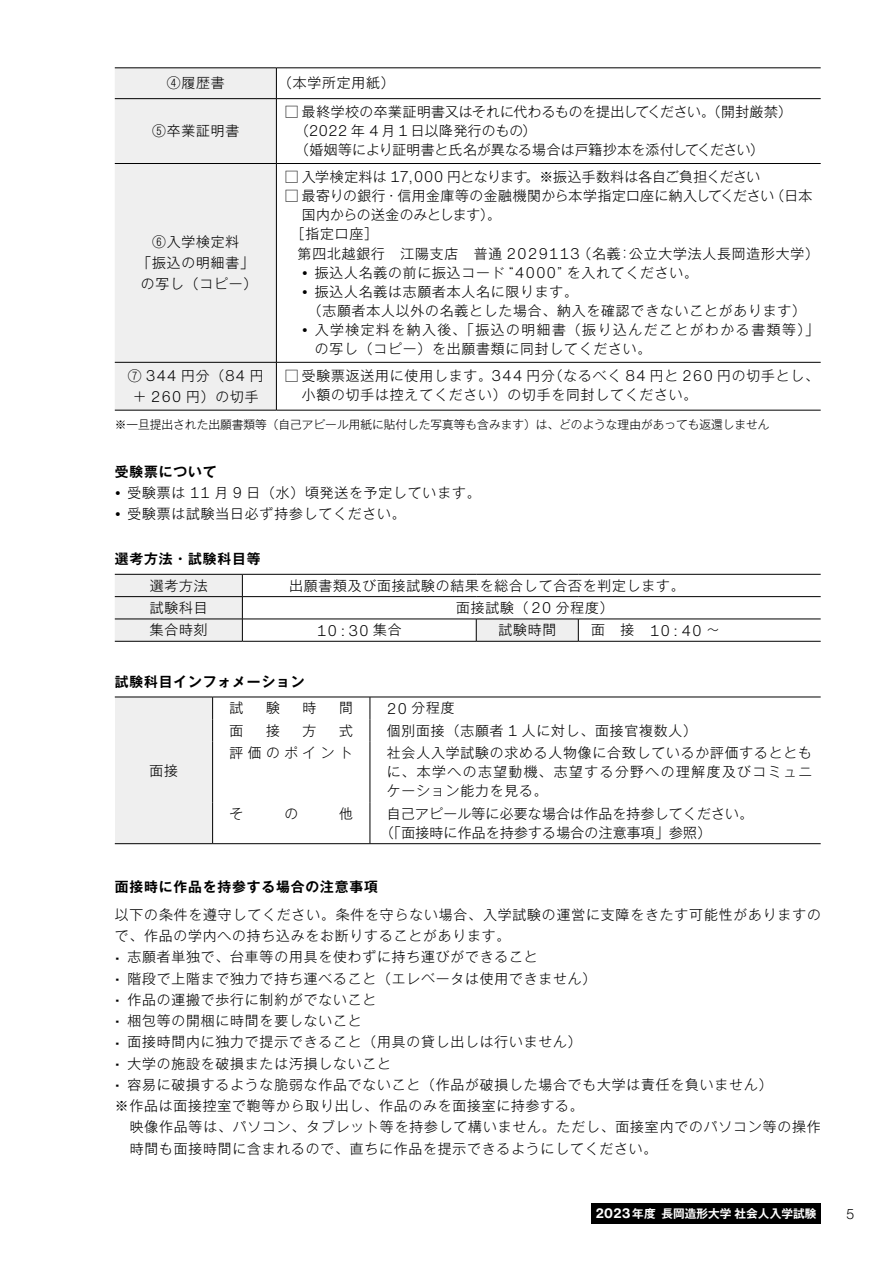
<style>
.page{position:relative;width:893px;height:1263px;background:#fff}
.page>*{position:absolute;margin:0;border:0;box-sizing:border-box;transform-origin:0 0}
.t1{font:300 15.15px "Helvetica Now Text";color:#000}
.t2{font:300 14.1px "Helvetica Now Text";color:#000}
.t3{font:300 13.8px/21.3px "Gothic MB101 Pr 6 N";letter-spacing:.06em;color:#000}
.t4{font:300 13.8px/19.2px "Gothic MB101 Pr 6 N";letter-spacing:.01em;color:#000}
.t5{font:300 13.8px/19.2px "Gothic MB101 Pr 6 N";letter-spacing:.11em;color:#000}
.t6{font:300 13.8px "Gothic MB101 Pr 6 N";color:#000}
.t7{font:300 13.8px/19.2px "Gothic MB101 Pr 6 N";letter-spacing:.02em;color:#000}
.t8{font:700 13.8px "Gothic MB101 Pr 6 N De";letter-spacing:.06em;color:#000}
.t9{font:300 13.8px "Gothic MB101 Pr 6 N";letter-spacing:.035em;color:#000}
.t10{font:300 13.8px "Gothic MB101 Pr 6 N";letter-spacing:.32em;color:#000}
.t11{font:300 11.7px "Gothic MB101 Pr 6 N";color:#000}
.t12{font:700 11.7px "Gothic MB101 Pr 6 N De";color:#fff}
.s1{font-family:"Helvetica Now Text";font-size:15.15px}
.s2{font-family:"Koz Min Pro";font-weight:400}
.s3{font-family:"Gothic MB101 Pr 6 N";font-size:13.8px}
.s4{font-family:"Helvetica Now Text";font-size:13.5px}
</style>
<div class="page">
<div style="left:591px;top:1203px;width:230px;height:21px;background:#000"></div>
<div style="left:115px;top:69px;width:161px;height:341px;background:#efefef"></div>
<hr style="left:115px;top:68px;width:161px;height:1px;background:#000">
<hr style="left:276px;top:68px;width:545px;height:1px;background:#000">
<hr style="left:276px;top:68px;width:1px;height:30px;background:#000">
<hr style="left:115px;top:98px;width:161px;height:1px;background:#000">
<hr style="left:276px;top:98px;width:545px;height:1px;background:#000">
<hr style="left:276px;top:99px;width:1px;height:64px;background:#000">
<hr style="left:115px;top:163px;width:161px;height:1px;background:#000">
<hr style="left:276px;top:163px;width:545px;height:1px;background:#000">
<hr style="left:276px;top:164px;width:1px;height:198px;background:#000">
<hr style="left:115px;top:362px;width:161px;height:1px;background:#000">
<hr style="left:276px;top:362px;width:545px;height:1px;background:#000">
<hr style="left:276px;top:362px;width:1px;height:48px;background:#000">
<hr style="left:115px;top:410px;width:161px;height:1px;background:#000">
<hr style="left:276px;top:410px;width:545px;height:1px;background:#000">
<div style="left:476px;top:619px;width:102px;height:22px;background:#efefef"></div>
<hr style="left:242px;top:574px;width:234px;height:1px;background:#000">
<hr style="left:476px;top:574px;width:102px;height:1px;background:#000">
<hr style="left:578px;top:574px;width:243px;height:1px;background:#000">
<hr style="left:242px;top:596px;width:234px;height:1px;background:#000">
<hr style="left:476px;top:596px;width:102px;height:1px;background:#000">
<hr style="left:578px;top:596px;width:243px;height:1px;background:#000">
<hr style="left:242px;top:619px;width:234px;height:1px;background:#000">
<svg style="left:115px;top:574px;width:128px;height:67px"></svg>
<hr style="left:578px;top:619px;width:243px;height:1px;background:#000">
<hr style="left:115px;top:641px;width:127px;height:1px;background:#000">
<hr style="left:242px;top:641px;width:234px;height:1px;background:#000">
<hr style="left:578px;top:641px;width:243px;height:1px;background:#000">
<svg style="left:578px;top:619px;width:1px;height:22px"></svg>
<hr style="left:476px;top:619px;width:102px;height:1px;background:#000">
<hr style="left:476px;top:641px;width:102px;height:1px;background:#000">
<svg style="left:476px;top:619px;width:1px;height:22px"></svg>
<div style="left:115px;top:697px;width:98px;height:147px;background:#efefef"></div>
<hr style="left:115px;top:697px;width:98px;height:1px;background:#000">
<hr style="left:115px;top:843px;width:98px;height:1px;background:#000">
<hr style="left:213px;top:697px;width:157px;height:1px;background:#000">
<hr style="left:370px;top:697px;width:451px;height:1px;background:#000">
<svg style="left:212px;top:697px;width:1px;height:45px"></svg>
<hr style="left:212px;top:742px;width:1px;height:60px;background:#000">
<hr style="left:212px;top:802px;width:1px;height:41px;background:#000">
<hr style="left:213px;top:843px;width:157px;height:1px;background:#000">
<hr style="left:370px;top:843px;width:451px;height:1px;background:#000">
<svg style="left:370px;top:697px;width:1px;height:45px"></svg>
<hr style="left:370px;top:742px;width:1px;height:60px;background:#000">
<hr style="left:370px;top:802px;width:1px;height:41px;background:#000">
<p class="t3" style="left:167px;top:71px;width:59px">④履歴書</p>
<p class="t3" style="left:278px;top:71px;width:118px">（本学所定用紙）</p>
<p class="t3" style="left:152px;top:119px;width:89px">⑤卒業証明書</p>
<p class="t4" style="left:295px;top:101px;width:498px;text-indent:-10px">□ 最終学校の卒業証明書又はそれに代わるものを提出してください。（開封厳禁）（<span class="s1">2022</span> 年 <span class="s1">4</span> 月 <span class="s1">1</span> 日以降発行のもの）<br>（婚姻等により証明書と氏名が異なる場合は戸籍抄本を添付してください）</p>
<p class="t3" style="left:137px;top:230px;width:122px;text-align:center">⑥入学検定料<br>「振込の明細書」の写し（コピー）</p>
<p class="t6" style="left:285px;top:165px;width:477px">□ 入学検定料は <span class="s1">17,000</span> 円となります。※振込手数料は各自ご負担ください</p>
<p class="t9" style="left:285px;top:184px;width:529px">□ 最寄りの銀行・信用金庫等の金融機関から本学指定口座に納入してください（日本</p>
<p class="t6" style="left:302px;top:204px;width:200px">国内からの送金のみとします）。</p>
<p class="t3" style="left:291px;top:222px;width:89px">［指定口座］</p>
<p class="t3" style="left:298px;top:242px;width:523px">第四北越銀行　江陽支店　普通 <span class="s1">2029113</span>（名義：公立大学法人長岡造形大学）</p>
<p class="t3" style="left:302px;top:261px;width:397px"><span class="s2">•</span> 振込人名義の前に振込コード “<span class="s1">4000</span>” を入れてください。</p>
<p class="t3" style="left:308px;top:281px;width:500px;line-height:19.2px;text-indent:-6px"><span class="s2">•</span> 振込人名義は志願者本人名に限ります。<br>（志願者本人以外の名義とした場合、納入を確認できないことがあります）</p>
<p class="t5" style="left:315px;top:319px;width:506px;text-indent:-13px"><span class="s2">•</span> 入学検定料を納入後、「振込の明細書（振り込んだことがわかる書類等）」の写し（コピー）を出願書類に同封してください。</p>
<p class="t3" style="left:128px;top:364px;width:137px;text-align:center">⑦ <span class="s1">344</span> 円分（<span class="s1">84</span> 円＋ <span class="s1">260</span> 円）の切手</p>
<p class="t3" style="left:302px;top:365px;width:519px;line-height:19.2px;text-indent:-17px">□ 受験票返送用に使用します。<span class="s1">344</span> 円分（なるべく <span class="s1">84</span> 円と <span class="s1">260</span> 円の切手とし、小額の切手は控えてください）の切手を同封してください。</p>
<p class="t11" style="left:115px;top:415px;width:656px">※一旦提出された出願書類等（自己アピール用紙に貼付した写真等も含みます）は、どのような理由があっても返還しません</p>
<p class="t8" style="left:115px;top:460px;width:103px">受験票について</p>
<p class="t3" style="left:115px;top:481px;width:367px"><span class="s2">•</span> 受験票は <span class="s1">11</span> 月 <span class="s1">9</span> 日（水）頃発送を予定しています。</p>
<p class="t3" style="left:115px;top:502px;width:292px"><span class="s2">•</span> 受験票は試験当日必ず持参してください。</p>
<p class="t8" style="left:115px;top:547px;width:147px">選考方法・試験科目等</p>
<p class="t3" style="left:150px;top:574px;width:59px">選考方法</p>
<p class="t3" style="left:289px;top:574px;width:397px">出願書類及び面接試験の結果を総合して合否を判定します。</p>
<p class="t3" style="left:150px;top:596px;width:59px">試験科目</p>
<p class="t3" style="left:456px;top:596px;width:159px">面接試験（ <span class="s1">20</span> 分程度）</p>
<p class="t3" style="left:150px;top:618px;width:59px">集合時刻</p>
<p class="t1" style="left:317px;top:619px;width:86px">10:30 <span class="s3">集合</span></p>
<p class="t3" style="left:498px;top:618px;width:59px">試験時間</p>
<p class="t3" style="left:591px;top:618px;width:130px">面　接　<span class="s1">10:40</span> ～</p>
<p class="t8" style="left:115px;top:670px;width:191px">試験科目インフォメーション</p>
<p class="t3" style="left:149px;top:758px;width:30px">面接</p>
<p class="t3" style="left:230px;top:696px;width:15px">試</p>
<p class="t3" style="left:266px;top:696px;width:15px">験</p>
<p class="t3" style="left:303px;top:696px;width:15px">時</p>
<p class="t3" style="left:339px;top:696px;width:15px">間</p>
<p class="t3" style="left:387px;top:696px;width:69px"><span class="s1">20</span> 分程度</p>
<p class="t3" style="left:230px;top:719px;width:15px">面</p>
<p class="t3" style="left:266px;top:719px;width:15px">接</p>
<p class="t3" style="left:303px;top:719px;width:15px">方</p>
<p class="t3" style="left:339px;top:719px;width:15px">式</p>
<p class="t3" style="left:387px;top:719px;width:312px">個別面接（志願者 <span class="s1">1</span> 人に対し、面接官複数人）</p>
<p class="t10" style="left:230px;top:741px;width:125px">評価のポイント</p>
<p class="t3" style="left:387px;top:742px;width:427px;line-height:19.2px;text-align:justify">社会人入学試験の求める人物像に合致しているか評価するとともに、本学への志望動機、志望する分野への理解度及びコミュニケーション能力を見る。</p>
<p class="t3" style="left:230px;top:801px;width:15px">そ</p>
<p class="t3" style="left:284px;top:801px;width:15px">の</p>
<p class="t3" style="left:339px;top:801px;width:15px">他</p>
<p class="t7" style="left:380px;top:803px;width:375px;text-indent:7px">自己アピール等に必要な場合は作品を持参してください。（「面接時に作品を持参する場合の注意事項」参照）</p>
<p class="t8" style="left:115px;top:875px;width:265px">面接時に作品を持参する場合の注意事項</p>
<p class="t3" style="left:115px;top:903px;width:708px">以下の条件を遵守してください。条件を守らない場合、入学試験の運営に支障をきたす可能性がありますので、作品の学内への持ち込みをお断りすることがあります。</p>
<p class="t3" style="left:115px;top:945px;width:424px"><span class="s1">•</span> 志願者単独で、台車等の用具を使わずに持ち運びができること</p>
<p class="t3" style="left:115px;top:966px;width:483px"><span class="s1">•</span> 階段で上階まで独力で持ち運べること（エレベータは使用できません）</p>
<p class="t3" style="left:115px;top:988px;width:263px"><span class="s1">•</span> 作品の運搬で歩行に制約がでないこと</p>
<p class="t3" style="left:115px;top:1009px;width:248px"><span class="s1">•</span> 梱包等の開梱に時間を要しないこと</p>
<p class="t3" style="left:115px;top:1030px;width:468px"><span class="s1">•</span> 面接時間内に独力で提示できること（用具の貸し出しは行いません）</p>
<p class="t3" style="left:115px;top:1052px;width:278px"><span class="s1">•</span> 大学の施設を破損または汚損しないこと</p>
<p class="t3" style="left:115px;top:1073px;width:659px"><span class="s1">•</span> 容易に破損するような脆弱な作品でないこと（作品が破損した場合でも大学は責任を負いません）※作品は面接控室で鞄等から取り出し、作品のみを面接室に持参する。</p>
<p class="t3" style="left:130px;top:1115px;width:693px">映像作品等は、パソコン、タブレット等を持参して構いません。ただし、面接室内でのパソコン等の操作時間も面接時間に含まれるので、直ちに作品を提示できるようにしてください。</p>
<p class="t12" style="left:595px;top:1204px;width:223px"><span class="s4">2023</span>年度 長岡造形大学社会人入学試験</p>
<p class="t2" style="left:846px;top:1203px;width:10px">5</p>
</div>
